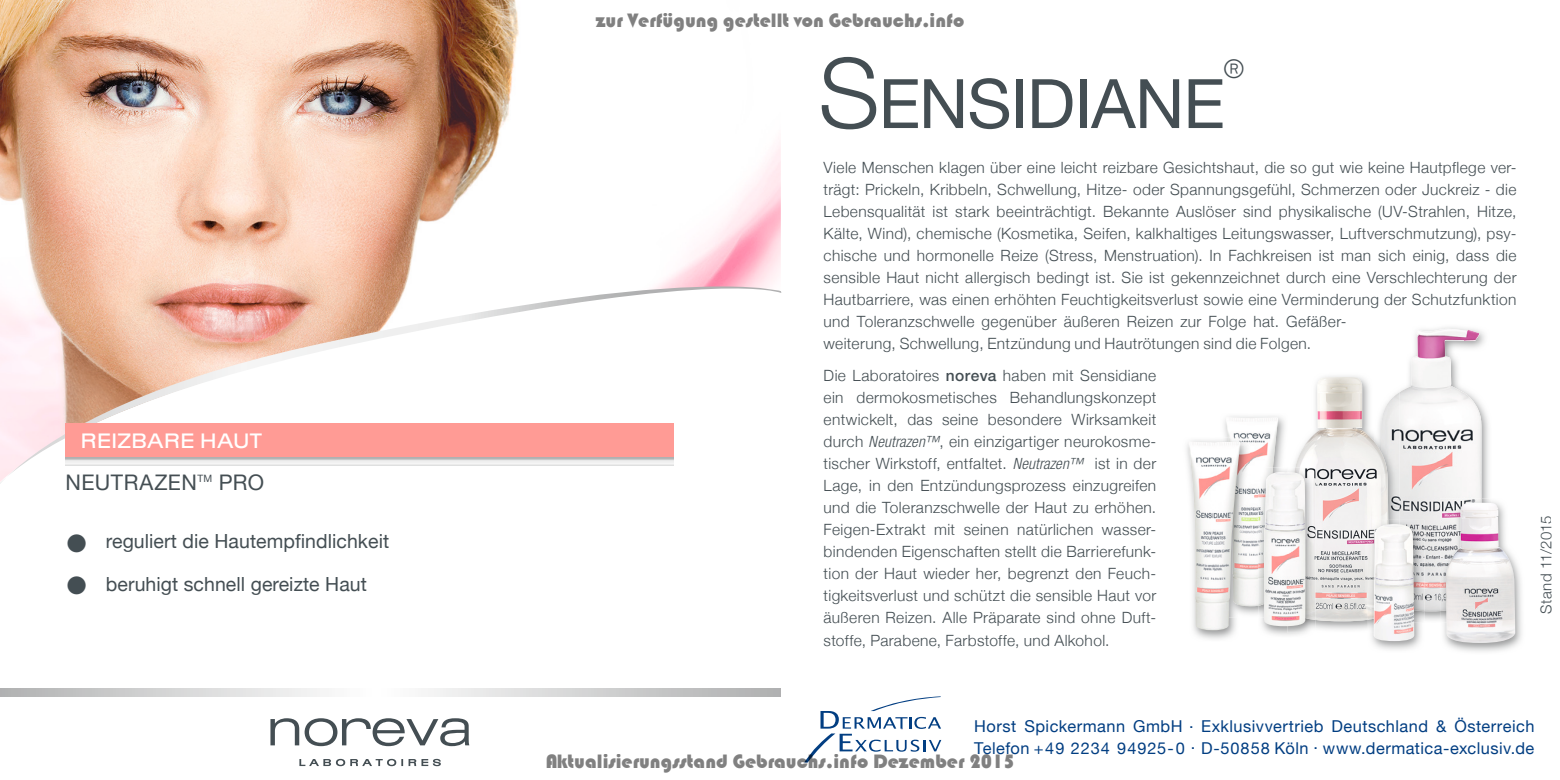
<style>
.page{position:relative;width:1560px;height:780px;background:#fff}
.page>*{position:absolute;margin:0;border:0;box-sizing:border-box;transform-origin:0 0}
.t1{font:68.25px "Helvetica Neue";letter-spacing:-.015em;color:#444e53}
.t2{font:40.5px "Cg Brazilia Three";color:#444e53}
.t3{font:21.5px "Helvetica Neue";letter-spacing:.02em;color:#444e53}
.t4{font:20.75px "Cg Brazilia Seven";letter-spacing:.02em;color:#fff}
.t5{font:20px "Bauhaus 93";color:rgb(0 0 0/.5)}
.t6{font:19.5px "Helvetica Neue";letter-spacing:.005em;color:#444e53}
.t7{font:16.25px/21.5px "Helvetica Neue";letter-spacing:.03em;color:#023e82}
.t8{font:300 15.5px/22px "Helvetica Neue";letter-spacing:.025em;color:#444e53}
.t9{font:300 15px "Helvetica Neue";letter-spacing:.02em;color:#444e53}
.s1{font-weight:300;font-size:97.5px}
.s2{font-family:"Helvetica Neue LT Std";font-weight:500}
.s3{font-family:"Helvetica Neue LT Std";font-style:italic;font-stretch:condensed}
</style>
<div class="page">
<svg style="left:804px;top:696px;width:137px;height:66px"></svg>
<img style="left:1374px;top:327px;width:115px;height:293px">
<img style="left:1398px;top:329px;width:83px;height:282px">
<img style="left:1294px;top:376px;width:80px;height:254px">
<img style="left:1374px;top:373px;width:24px;height:79px">
<img style="left:1380px;top:392px;width:18px;height:128px">
<img style="left:1295px;top:377px;width:48px;height:244px">
<img style="left:1224px;top:416px;width:61px;height:198px">
<img style="left:1225px;top:417px;width:52px;height:189px">
<img style="left:1220px;top:437px;width:29px;height:179px">
<img style="left:1228px;top:437px;width:21px;height:169px">
<img style="left:1188px;top:441px;width:51px;height:189px">
<img style="left:1371px;top:622px;width:51px;height:28px">
<img style="left:1414px;top:611px;width:9px;height:11px">
<img style="left:1398px;top:520px;width:25px;height:91px">
<img style="left:1367px;top:619px;width:6px;height:14px">
<img style="left:1388px;top:520px;width:10px;height:4px">
<img style="left:1367px;top:520px;width:21px;height:99px">
<img style="left:1373px;top:524px;width:41px;height:117px">
<img style="left:1287px;top:467px;width:28px;height:166px">
<img style="left:1293px;top:467px;width:22px;height:153px">
<img style="left:1258px;top:467px;width:29px;height:150px">
<img style="left:1258px;top:467px;width:14px;height:138px">
<img style="left:1263px;top:472px;width:42px;height:154px">
<img style="left:1446px;top:501px;width:76px;height:151px">
<img style="left:1439px;top:498px;width:42px;height:113px">
<img style="left:1443px;top:502px;width:71px;height:141px">
<img style="left:0;top:0;width:780px;height:271px">
<svg style="left:0;top:271px;width:781px;height:212px"></svg>
<div style="left:132px;top:419px;width:477px;height:6px;background:#fff"></div>
<svg style="left:299px;top:759px;width:32px;height:7px"></svg>
<svg style="left:336px;top:758px;width:9px;height:8px"></svg>
<svg style="left:350px;top:759px;width:33px;height:7px"></svg>
<svg style="left:387px;top:758px;width:9px;height:8px"></svg>
<svg style="left:401px;top:758px;width:40px;height:8px"></svg>
<svg style="left:270px;top:718px;width:199px;height:28px"></svg>
<svg style="left:0;top:688px;width:780px;height:8px"></svg>
<div style="left:65px;top:423px;width:608px;height:34px;background:#ff9b95"></div>
<svg style="left:65px;top:457px;width:608px;height:8px"></svg>
<h3 class="t4" style="left:81px;top:428px;width:183px">REIZBARE HAUT</h3>
<h3 class="t3" style="left:66px;top:466px;width:200px">NEUTRAZEN<sup>TM</sup> PRO</h3>
<p class="t6" style="left:67px;top:527px;width:324px">● reguliert die Hautempfindlichkeit</p>
<p class="t6" style="left:67px;top:570px;width:301px">● beruhigt schnell gereizte Haut</p>
<p class="t5" style="left:595px;top:9px;width:370px">zur Verfügung gestellt von Gebrauchs.info</p>
<h1 class="t1" style="left:818px;top:54px;width:408px"><span class="s1">S</span>ENSIDIANE</h1>
<h2 class="t2" style="left:1223px;top:48px;width:22px">®</h2>
<p class="t8" style="left:823px;top:155px;width:694px">Viele Menschen klagen über eine leicht reizbare Gesichtshaut, die so gut wie keine Hautpflege ver&shy;trägt: Prickeln, Kribbeln, Schwellung, Hitze- oder Spannungsgefühl, Schmerzen oder Juckreiz - die Lebensqualität ist stark beeinträchtigt. Bekannte Auslöser sind physikalische (UV-Strahlen, Hitze, Kälte, Wind), chemische (Kosmetika, Seifen, kalkhaltiges Leitungswasser, Luftverschmutzung), psy&shy;chische und hormonelle Reize (Stress, Menstruation). In Fachkreisen ist man sich einig, dass die sensible Haut nicht allergisch bedingt ist. Sie ist gekennzeichnet durch eine Verschlechterung der Hautbarriere, was einen erhöhten Feuchtigkeitsverlust sowie eine Verminderung der Schutzfunktion und Toleranzschwelle gegenüber äußeren Reizen zur Folge hat. Gefäßer-<br>weiterung, Schwellung, Entzündung und Hautrötungen sind die Folgen.</p>
<p class="t8" style="left:823px;top:364px;width:334px;text-align:justify">Die Laboratoires <span class="s2">noreva</span> haben mit Sensidiane ein dermokosmetisches Behandlungskonzept entwickelt, das seine besondere Wirksamkeit durch <span class="s3">Neutrazen™</span>, ein einzigartiger neurokosme&shy;tischer Wirkstoff, entfaltet. <span class="s3">Neutrazen™</span> ist in der Lage, in den Entzündungsprozess einzugreifen und die Toleranzschwelle der Haut zu erhöhen.<br>Feigen-Extrakt mit seinen natürlichen wasser&shy;bindenden Eigenschaften stellt die Barrierefunk&shy;tion der Haut wieder her, begrenzt den Feuch&shy;tigkeitsverlust und schützt die sensible Haut vor äußeren Reizen. Alle Präparate sind ohne Duft&shy;stoffe, Parabene, Farbstoffe, und Alkohol.</p>
<p class="t9" style="left:1533px;top:614px;width:100px;rotate:-90deg">Stand 11/ 2015</p>
<p class="t7" style="left:974px;top:716px;width:561px">Horst Spickermann GmbH . Exklusivvertrieb Deutschland &amp; Österreich<br>Telefon +49 2234 94925-0 . D-50858 Köln . www.dermatica-exclusiv.de</p>
<p class="t5" style="left:545px;top:750px;width:471px">Aktualisierungsstand Gebrauchs.info Dezember 2015</p>
</div>
